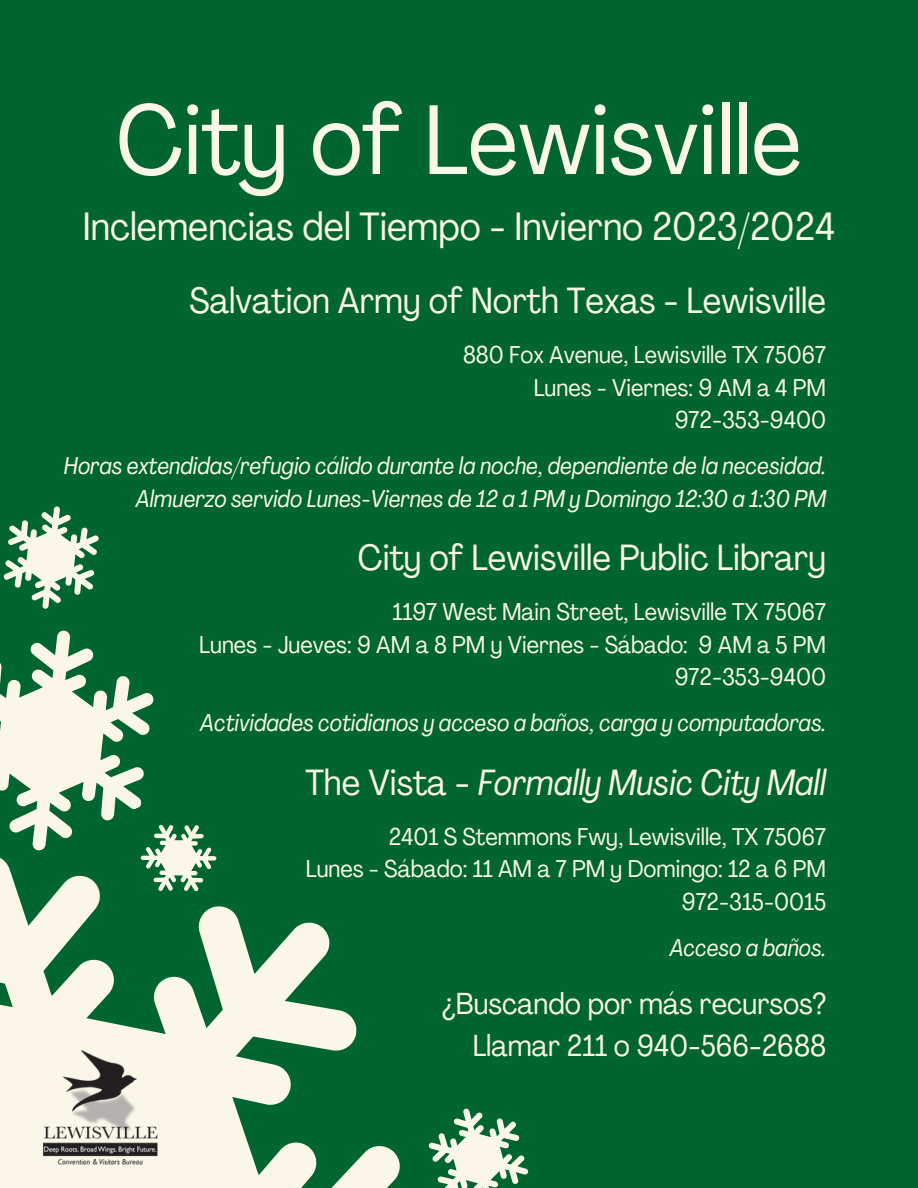
<style>
.page{position:relative;width:918px;height:1188px;background:#00652e}
.page>*{position:absolute;margin:0;border:0;box-sizing:border-box;transform-origin:0 0}
.t1{font:condensed 97.5px "Agrandir";color:#faf7e8}
.t2{font:condensed 39px "Agrandir";color:#faf7e8}
.t3{font:condensed 36px "Agrandir";color:#faf7e8}
.t4{font:italic condensed 36px "Agrandir";color:#faf7e8}
.t5{font:condensed 30px "Agrandir";color:#faf7e8}
.t6{font:condensed 24px "Agrandir";color:#faf7e8}
.t7{font:italic condensed 24px "Agrandir";color:#faf7e8}
.s1{font-style:normal}
</style>
<div class="page">
<svg style="left:0;top:857px;width:400px;height:331px"></svg>
<img style="left:38px;top:1046px;width:128px;height:128px">
<svg style="left:0;top:630px;width:161px;height:243px"></svg>
<svg style="left:3px;top:506px;width:96px;height:103px"></svg>
<svg style="left:428px;top:1108px;width:101px;height:80px"></svg>
<svg style="left:141px;top:825px;width:75px;height:66px"></svg>
<p class="t1" style="left:116px;top:101px;width:687px">City of Lewisville</p>
<p class="t2" style="left:83px;top:211px;width:754px">Inclemencias del Tiempo - Invierno 2023/2024</p>
<p class="t3" style="left:190px;top:286px;width:638px">Salvation Army of North Texas - Lewisville</p>
<p class="t6" style="left:463px;top:345px;width:365px">880 Fox Avenue, Lewisville TX 75067</p>
<p class="t6" style="left:534px;top:378px;width:294px">Lunes - Viernes: 9 AM a 4 PM</p>
<p class="t6" style="left:675px;top:410px;width:153px">972-353-9400</p>
<p class="t7" style="left:64px;top:456px;width:764px">Horas extendidas/refugio cálido durante la noche, dependiente de la necesidad.</p>
<p class="t7" style="left:136px;top:489px;width:692px">Almuerzo servido Lunes-Viernes de 12 a 1 PM y Domingo 12:30 a 1:30 PM</p>
<p class="t3" style="left:358px;top:543px;width:470px">City of Lewisville Public Library</p>
<p class="t6" style="left:393px;top:602px;width:435px">1197 West Main Street, Lewisville TX 75067</p>
<p class="t6" style="left:199px;top:635px;width:628px">Lunes - Jueves: 9 AM a 8 PM y Viernes - Sábado: 9 AM a 5 PM</p>
<p class="t6" style="left:675px;top:667px;width:153px">972-353-9400</p>
<p class="t7" style="left:200px;top:713px;width:627px">Actividades cotidianos y acceso a baños, carga y computadoras.</p>
<p class="t4" style="left:305px;top:768px;width:522px"><span class="s1">The Vista -</span> Formally Music City Mall</p>
<p class="t6" style="left:389px;top:827px;width:439px">2401 S Stemmons Fwy, Lewisville, TX 75067</p>
<p class="t6" style="left:306px;top:859px;width:522px">Lunes - Sábado: 11 AM a 7 PM y Domingo: 12 a 6 PM</p>
<p class="t6" style="left:682px;top:892px;width:146px">972-315-0015</p>
<p class="t7" style="left:670px;top:938px;width:158px">Acceso a baños.</p>
<p class="t5" style="left:442px;top:992px;width:385px">¿Buscando por más recursos?</p>
<p class="t5" style="left:473px;top:1033px;width:355px">Llamar 211 o 940-566-2688</p>
</div>
